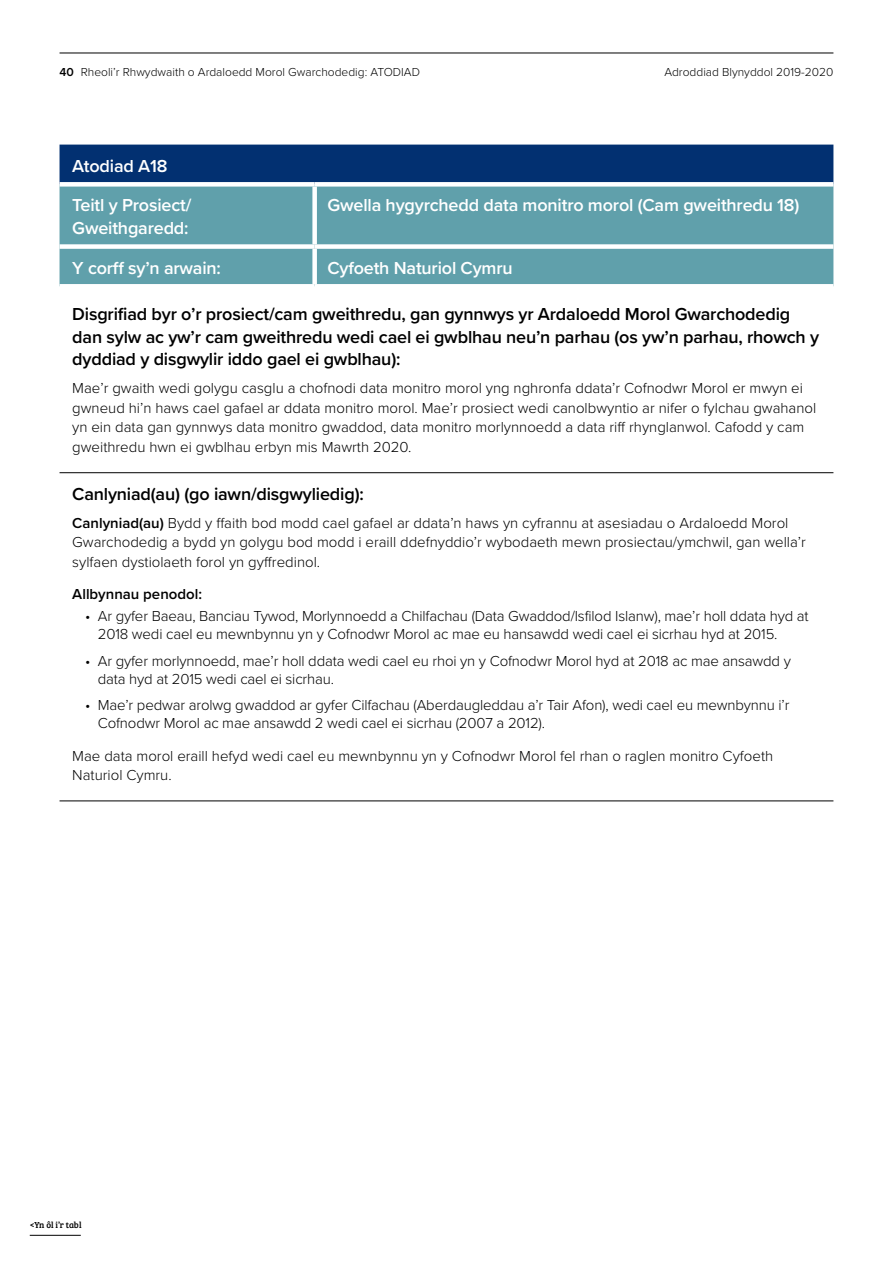
<style>
.page{position:relative;width:893px;height:1263px;background:#fff}
.page>*{position:absolute;margin:0;border:0;box-sizing:border-box;transform-origin:0 0}
.Semibold_space_after{font:600 18px/22.5px "Proxima Nova";letter-spacing:-.01em;color:#000}
.t1{font:600 18px/22.5px "Proxima Nova";letter-spacing:-.01em;color:#fff}
.VG_bullets_10pt_blac{font:300 15px/19.5px "Proxima Nova";color:#000}
.Semibold_space_after-2{font:600 15px "Proxima Nova";color:#000}
.t2{font:300 12px "Proxima Nova";color:#000}
.Page_Header_New{font:9px "Bree Serif";letter-spacing:-.005em;color:#000}
.s1{font-weight:600}
</style>
<div class="page">
<hr style="left:60px;top:53px;width:773px;height:1px;background:#000">
<hr style="left:30px;top:1235px;width:51px;height:1px;background:#000">
<div style="left:60px;top:145px;width:773px;height:37px;background:#023071"></div>
<div style="left:60px;top:187px;width:773px;height:97px;background:#60a0ab"></div>
<div style="left:315px;top:244px;width:518px;height:5px;background:#fff"></div>
<div style="left:312px;top:187px;width:5px;height:57px;background:#fff"></div>
<div style="left:60px;top:244px;width:255px;height:5px;background:#fff"></div>
<div style="left:312px;top:249px;width:5px;height:35px;background:#fff"></div>
<hr style="left:60px;top:472px;width:773px;height:1px;background:#000">
<hr style="left:60px;top:800px;width:773px;height:1px;background:#000">
<p class="t2" style="left:60px;top:63px;width:362px"><span class="s1">40</span> Rheoli’r Rhwydwaith o Ardaloedd Morol Gwarchodedig: ATODIAD</p>
<p class="t2" style="left:664px;top:63px;width:171px">Adroddiad Blynyddol 2019-2020</p>
<p class="t1" style="left:72px;top:154px;width:97px">Atodiad A18</p>
<p class="t1" style="left:72px;top:194px;width:121px">Teitl y Prosiect/<br>Gweithgaredd:</p>
<p class="t1" style="left:327px;top:194px;width:473px">Gwella hygyrchedd data monitro morol (Cam gweithredu 18)</p>
<p class="t1" style="left:72px;top:256px;width:150px">Y corff sy’n arwain:</p>
<p class="t1" style="left:327px;top:256px;width:187px">Cyfoeth Naturiol Cymru</p>
<p class="Semibold_space_after" style="left:72px;top:303px;width:748px">Disgrifiad byr o’r prosiect/cam gweithredu, gan gynnwys yr Ardaloedd Morol Gwarchodedig dan sylw ac yw’r cam gweithredu wedi cael ei gwblhau neu’n parhau (os yw’n parhau, rhowch y dyddiad y disgwylir iddo gael ei gwblhau):</p>
<p class="VG_bullets_10pt_blac" style="left:72px;top:378px;width:745px">Mae’r gwaith wedi golygu casglu a chofnodi data monitro morol yng nghronfa ddata’r Cofnodwr Morol er mwyn ei gwneud hi’n haws cael gafael ar ddata monitro morol. Mae’r prosiect wedi canolbwyntio ar nifer o fylchau gwahanol yn ein data gan gynnwys data monitro gwaddod, data monitro morlynnoedd a data riff rhynglanwol. Cafodd y cam gweithredu hwn ei gwblhau erbyn mis Mawrth 2020.</p>
<p class="Semibold_space_after" style="left:72px;top:482px;width:293px">Canlyniad(au) (go iawn/disgwyliedig):</p>
<p class="VG_bullets_10pt_blac" style="left:72px;top:512px;width:735px"><span class="s1">Canlyniad(au)</span> Bydd y ffaith bod modd cael gafael ar ddata’n haws yn cyfrannu at asesiadau o Ardaloedd Morol<br>Gwarchodedig a bydd yn golygu bod modd i eraill ddefnyddio’r wybodaeth mewn prosiectau/ymchwil, gan wella’r sylfaen dystiolaeth forol yn gyffredinol.</p>
<p class="Semibold_space_after-2" style="left:72px;top:583px;width:131px">Allbynnau penodol:</p>
<p class="VG_bullets_10pt_blac" style="left:98px;top:607px;width:712px;line-height:18px;text-indent:-13px">• Ar gyfer Baeau, Banciau Tywod, Morlynnoedd a Chilfachau (Data Gwaddod/Isfilod Islanw), mae’r holl ddata hyd at<br>2018 wedi cael eu mewnbynnu yn y Cofnodwr Morol ac mae eu hansawdd wedi cael ei sicrhau hyd at 2015.</p>
<p class="VG_bullets_10pt_blac" style="left:98px;top:651px;width:695px;line-height:18px;text-indent:-13px">• Ar gyfer morlynnoedd, mae’r holl ddata wedi cael eu rhoi yn y Cofnodwr Morol hyd at 2018 ac mae ansawdd y data hyd at 2015 wedi cael ei sicrhau.</p>
<p class="VG_bullets_10pt_blac" style="left:98px;top:696px;width:693px;line-height:18px;text-indent:-13px">• Mae’r pedwar arolwg gwaddod ar gyfer Cilfachau (Aberdaugleddau a’r Tair Afon), wedi cael eu mewnbynnu i’r<br>Cofnodwr Morol ac mae ansawdd 2 wedi cael ei sicrhau (2007 a 2012).</p>
<p class="VG_bullets_10pt_blac" style="left:72px;top:745px;width:702px">Mae data morol eraill hefyd wedi cael eu mewnbynnu yn y Cofnodwr Morol fel rhan o raglen monitro Cyfoeth<br>Naturiol Cymru.</p>
<h1 class="Page_Header_New" style="left:30px;top:1218px;width:53px">&lt;Yn ôl i’r tabl</h1>
</div>
